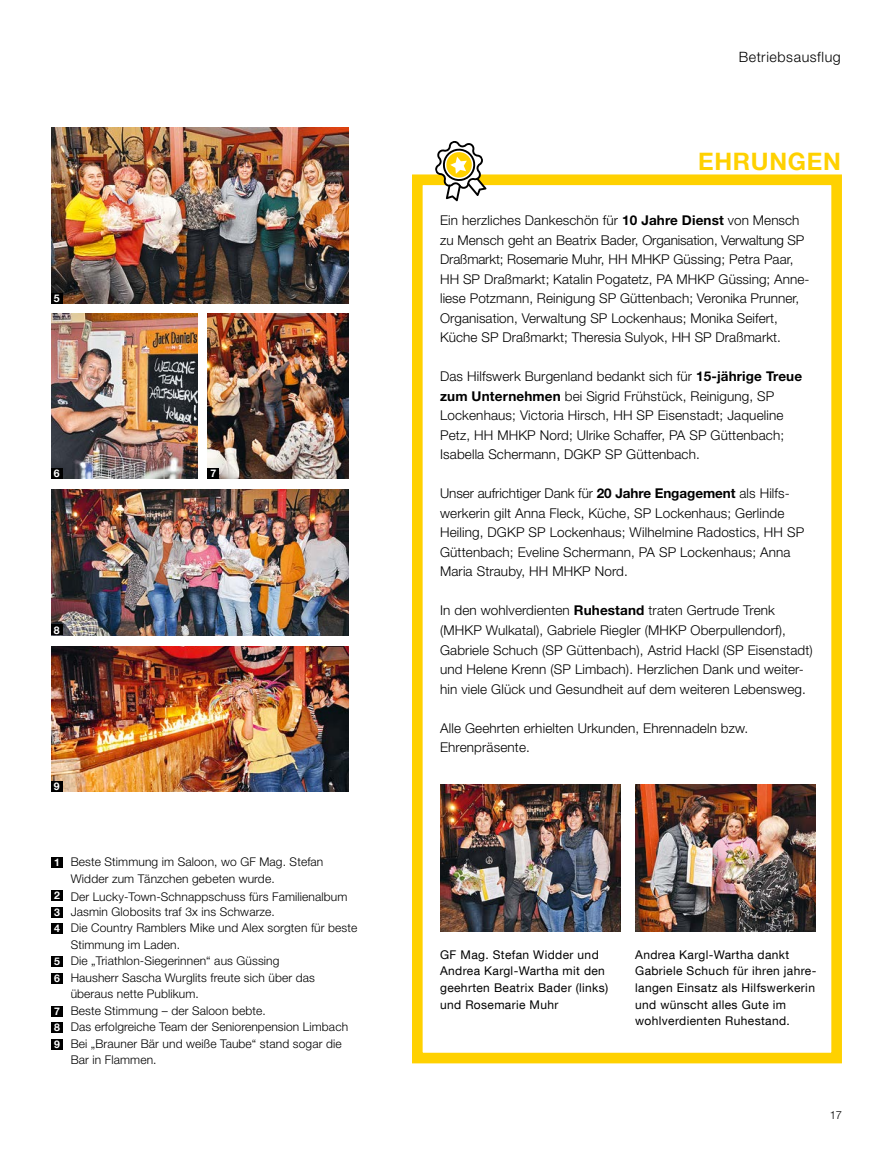
<style>
.page{position:relative;width:893px;height:1149px;background:#fff}
.page>*{position:absolute;margin:0;border:0;box-sizing:border-box;transform-origin:0 0}
.t1{font:700 24px "Helvetica Neue LT Com";letter-spacing:.03em;color:#ffd100}
.t2{font:300 14.25px "Helvetica Neue LT Std";letter-spacing:.04em;color:#000}
.t3{font:300 13.5px/19.5px "Helvetica Neue LT Std";letter-spacing:.01em;color:#000}
.t4{font:300 12px/16.5px "Helvetica Neue LT Std";letter-spacing:.01em;color:#000}
.t5{font:12px/16.5px "Helvetica Neue LT Com";letter-spacing:.03em;color:#000}
.t6{font:300 11.25px "Helvetica Neue LT Std";color:#000}
.t7{font:700 10.5px "Helvetica Neue LT Com";color:#fff}
.s1{font-family:"Helvetica Neue LT Com";font-weight:700;font-size:10.5px;color:#fff}
.s2{font-weight:700}
</style>
<div class="page">
<div style="left:412px;top:174px;width:430px;height:888px;border:11px solid #ffd100"></div>
<svg style="left:435px;top:141px;width:51px;height:60px"></svg>
<div style="left:52px;top:856px;width:11px;height:11px;background:#000"></div>
<div style="left:52px;top:890px;width:11px;height:10px;background:#000"></div>
<div style="left:52px;top:906px;width:11px;height:11px;background:#000"></div>
<div style="left:52px;top:922px;width:11px;height:11px;background:#000"></div>
<div style="left:52px;top:956px;width:11px;height:10px;background:#000"></div>
<div style="left:52px;top:972px;width:11px;height:11px;background:#000"></div>
<div style="left:52px;top:1005px;width:11px;height:11px;background:#000"></div>
<div style="left:52px;top:1022px;width:11px;height:10px;background:#000"></div>
<div style="left:52px;top:1038px;width:11px;height:11px;background:#000"></div>
<img style="left:51px;top:128px;width:297px;height:175px">
<div style="left:51px;top:292px;width:11px;height:11px;background:#000"></div>
<img style="left:440px;top:784px;width:180px;height:147px">
<img style="left:635px;top:784px;width:180px;height:147px">
<img style="left:51px;top:314px;width:146px;height:164px">
<img style="left:208px;top:314px;width:140px;height:165px">
<img style="left:51px;top:489px;width:297px;height:146px">
<img style="left:51px;top:646px;width:297px;height:145px">
<div style="left:51px;top:468px;width:11px;height:11px;background:#000"></div>
<div style="left:208px;top:468px;width:11px;height:11px;background:#000"></div>
<div style="left:51px;top:624px;width:11px;height:11px;background:#000"></div>
<div style="left:51px;top:781px;width:11px;height:10px;background:#000"></div>
<p class="t7" style="left:54px;top:291px;width:7px">5</p>
<p class="t7" style="left:54px;top:467px;width:7px">6</p>
<p class="t7" style="left:211px;top:467px;width:7px">7</p>
<p class="t7" style="left:54px;top:623px;width:7px">8</p>
<p class="t7" style="left:54px;top:779px;width:7px">9</p>
<p class="t4" style="left:71px;top:853px;width:254px;text-indent:-16px"><span class="s1">1</span> Beste Stimmung im Saloon, wo GF Mag. Stefan<br>Widder zum Tänzchen gebeten wurde.</p>
<p class="t4" style="left:54px;top:888px;width:295px;line-height:15px"><span class="s1">2</span> Der Lucky-Town-Schnappschuss fürs Familienalbum<br><span class="s1">3</span> Jasmin Globosits traf 3x ins Schwarze.</p>
<p class="t4" style="left:54px;top:919px;width:304px"><span class="s1">4</span> Die Country Ramblers Mike und Alex sorgten für beste</p>
<p class="t4" style="left:71px;top:935px;width:111px">Stimmung im Laden.</p>
<p class="t4" style="left:54px;top:952px;width:227px"><span class="s1">5</span> Die „Triathlon-Siegerinnen“ aus Güssing</p>
<p class="t4" style="left:54px;top:968px;width:262px"><span class="s1">6</span> Hausherr Sascha Wurglits freute sich über das</p>
<p class="t4" style="left:71px;top:985px;width:130px">überaus nette Publikum.</p>
<p class="t4" style="left:54px;top:1001px;width:213px"><span class="s1">7</span> Beste Stimmung – der Saloon bebte.</p>
<p class="t4" style="left:54px;top:1018px;width:295px"><span class="s1">8</span> Das erfolgreiche Team der Seniorenpension Limbach</p>
<p class="t4" style="left:54px;top:1034px;width:289px"><span class="s1">9</span> Bei „Brauner Bär und weiße Taube“ stand sogar die</p>
<p class="t4" style="left:71px;top:1051px;width:87px">Bar in Flammen.</p>
<p class="t2" style="left:739px;top:48px;width:104px">Betriebsausflug</p>
<h1 class="t1" style="left:698px;top:146px;width:144px">EHRUNGEN</h1>
<p class="t3" style="left:440px;top:210px;width:371px">Ein herzliches Dankeschön für <span class="s2">10 Jahre Dienst</span> von Mensch zu Mensch geht an Beatrix Bader, Organisation, Verwaltung SP Draßmarkt; Rosemarie Muhr, HH MHKP Güssing; Petra Paar, HH SP Draßmarkt; Katalin Pogatetz, PA MHKP Güssing; Anne&shy;liese Potzmann, Reinigung SP Güttenbach; Veronika Prunner, Organisation, Verwaltung SP Lockenhaus; Monika Seifert, Küche SP Draßmarkt; Theresia Sulyok, HH SP Draßmarkt.</p>
<p class="t3" style="left:440px;top:366px;width:364px">Das Hilfswerk Burgenland bedankt sich für <span class="s2">15-jährige Treue zum Unternehmen</span> bei Sigrid Frühstück, Reinigung, SP Lockenhaus; Victoria Hirsch, HH SP Eisenstadt; Jaqueline Petz, HH MHKP Nord; Ulrike Schaffer, PA SP Güttenbach; Isabella Schermann, DGKP SP Güttenbach.</p>
<p class="t3" style="left:440px;top:483px;width:366px">Unser aufrichtiger Dank für <span class="s2">20 Jahre Engagement</span> als Hilfs&shy;werkerin gilt Anna Fleck, Küche, SP Lockenhaus; Gerlinde Heiling, DGKP SP Lockenhaus; Wilhelmine Radostics, HH SP Güttenbach; Eveline Schermann, PA SP Lockenhaus; Anna Maria Strauby, HH MHKP Nord.</p>
<p class="t3" style="left:440px;top:600px;width:374px">In den wohlverdienten <span class="s2">Ruhestand</span> traten Gertrude Trenk (MHKP Wulkatal), Gabriele Riegler (MHKP Oberpullendorf), Gabriele Schuch (SP Güttenbach), Astrid Hackl (SP Eisenstadt) und Helene Krenn (SP Limbach). Herzlichen Dank und weiter&shy;hin viele Glück und Gesundheit auf dem weiteren Lebensweg.</p>
<p class="t3" style="left:440px;top:717px;width:310px">Alle Geehrten erhielten Urkunden, Ehrennadeln bzw.<br>Ehrenpräsente.</p>
<p class="t5" style="left:440px;top:945px;width:170px">GF Mag. Stefan Widder und<br>Andrea Kargl-Wartha mit den geehrten Beatrix Bader (links) und Rosemarie Muhr</p>
<p class="t5" style="left:635px;top:945px;width:183px">Andrea Kargl-Wartha dankt<br>Gabriele Schuch für ihren jahre&shy;langen Einsatz als Hilfswerkerin und wünscht alles Gute im wohlverdienten Ruhestand.</p>
<p class="t6" style="left:830px;top:1107px;width:14px">17</p>
</div>
